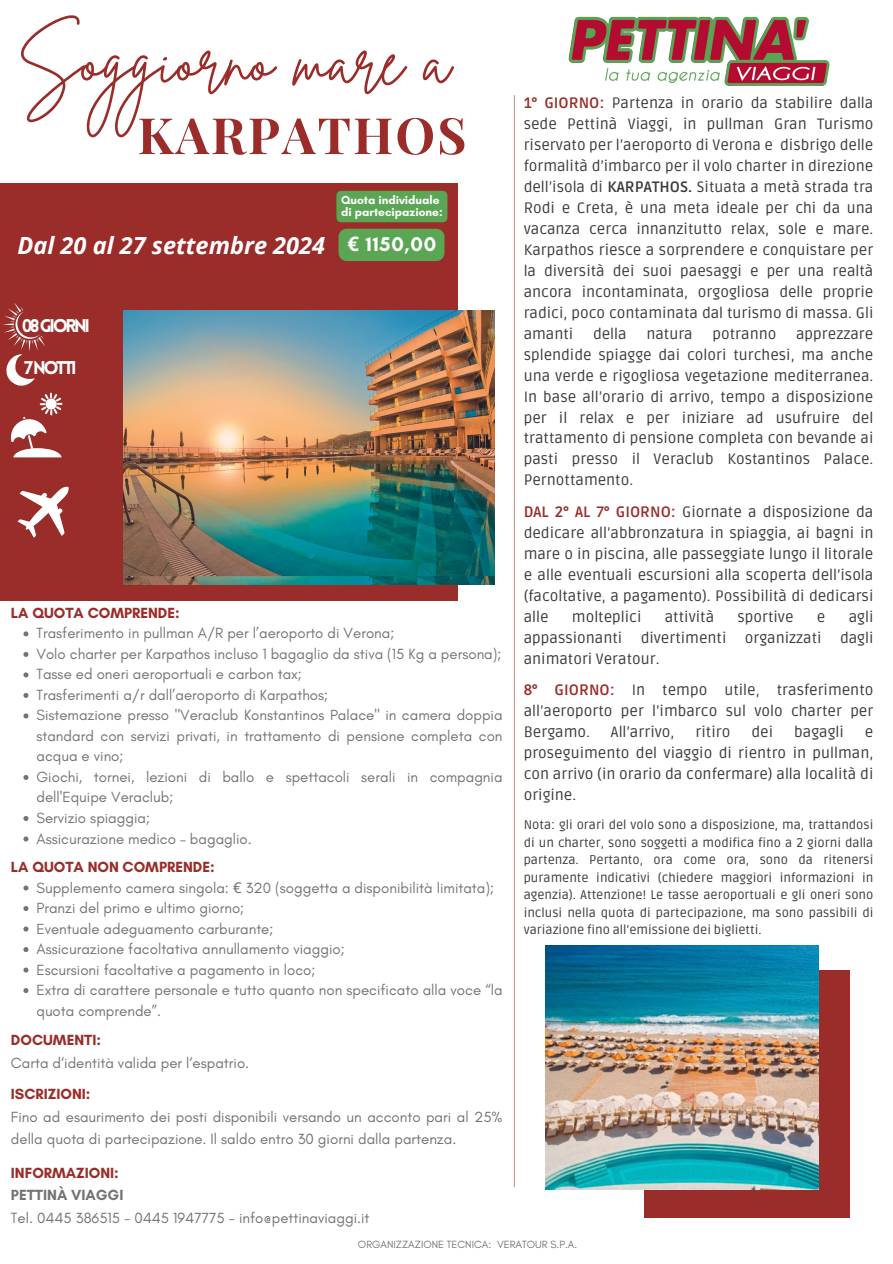
<style>
.page{position:relative;width:893px;height:1264px;background:#fff}
.page>*{position:absolute;margin:0;border:0;box-sizing:border-box;transform-origin:0 0}
.t1{font:68.55px "Brittany Signature";color:#9a2c29}
.t2{font:700 50.1px "Playfair Display";letter-spacing:.04em;color:#9a2c29}
.t3{font:italic 700 23.55px "Open Sans";color:#fff}
.t4{font:700 20.25px "Glacial Indifference";letter-spacing:.04em;color:#fff}
.t5{font:900 18px "Lovelo";letter-spacing:-.135em;color:#fff}
.t6{font:15px/20.9px "Ruda";color:#3c3b3a;text-align:justify}
.t7{font:15px/20.5px "Glacial Indifference";color:#737373}
.t8{font:700 15px "Glacial Indifference";color:#9a2c29}
.t9{font:700 15px "Glacial Indifference";color:#737373}
.t10{font:12.6px/17.5px "Ruda";color:#3c3b3a;text-align:justify}
.t11{font:700 12px "Glacial Indifference";color:#fff}
.t12{font:10.65px "Glacial Indifference";color:#737373}
.s1{font-family:"Noto Sans"}
.s2{font-weight:700;color:#9a2c29}
.s3{font-weight:700}
</style>
<div class="page">
<div style="left:0;top:183px;width:457px;height:417px;background:#9a2c29"></div>
<img style="left:123px;top:310px;width:371px;height:275px">
<div style="left:644px;top:970px;width:205px;height:247px;background:#9a2c29"></div>
<img style="left:545px;top:945px;width:273px;height:244px">
<hr style="left:514px;top:95px;width:1px;height:1092px;background:#9a2c29">
<svg style="left:18px;top:486px;width:50px;height:51px"></svg>
<svg style="left:11px;top:393px;width:51px;height:64px"></svg>
<img style="left:341px;top:16px;width:489px;height:213px">
<div style="left:336px;top:191px;width:111px;height:31px;background:#5aa654;border-radius:5px"></div>
<div style="left:338px;top:229px;width:106px;height:32px;background:#5aa654"></div>
<svg style="left:3px;top:303px;width:42px;height:83px"></svg>
<svg style="left:23px;top:631px;width:5px;height:5px"></svg>
<svg style="left:23px;top:652px;width:5px;height:5px"></svg>
<svg style="left:23px;top:672px;width:5px;height:5px"></svg>
<svg style="left:23px;top:693px;width:5px;height:5px"></svg>
<svg style="left:23px;top:713px;width:5px;height:5px"></svg>
<svg style="left:23px;top:775px;width:5px;height:5px"></svg>
<svg style="left:23px;top:816px;width:5px;height:5px"></svg>
<svg style="left:23px;top:836px;width:5px;height:5px"></svg>
<svg style="left:23px;top:885px;width:5px;height:5px"></svg>
<svg style="left:23px;top:906px;width:5px;height:5px"></svg>
<svg style="left:23px;top:926px;width:5px;height:5px"></svg>
<svg style="left:23px;top:947px;width:5px;height:5px"></svg>
<svg style="left:23px;top:967px;width:5px;height:5px"></svg>
<svg style="left:23px;top:988px;width:5px;height:5px"></svg>
<p class="t1" style="left:18px;top:16px;width:434px">Soggiorno mare a</p>
<h1 class="t2" style="left:138px;top:100px;width:330px">KARPATHOS</h1>
<p class="t11" style="left:341px;top:192px;width:100px">Quota individuale</p>
<p class="t11" style="left:341px;top:205px;width:103px">di partecipazione:</p>
<p class="t3" style="left:18px;top:228px;width:309px">Dal 20 al 27 settembre 2024</p>
<h2 class="t4" style="left:347px;top:232px;width:90px"><span class="s1">€</span> 1150,00</h2>
<h4 class="t5" style="left:22px;top:318px;width:70px">08GIORNI</h4>
<h3 class="t5" style="left:24px;top:360px;width:54px">7NOTTI</h3>
<p class="t8" style="left:11px;top:603px;width:170px">LA QUOTA COMPRENDE:</p>
<p class="t7" style="left:36px;top:623px;width:467px">Trasferimento in pullman A/R per l’aeroporto di Verona;<br>Volo charter per Karpathos incluso 1 bagaglio da stiva (15 Kg a persona); Tasse ed oneri aeroportuali e carbon tax;<br>Trasferimenti a/r dall’aeroporto di Karpathos;<br>Sistemazione presso "Veraclub Konstantinos Palace" in camera doppia standard con servizi privati, in trattamento di pensione completa con acqua e vino;<br>Giochi, tornei, lezioni di ballo e spettacoli serali in compagnia dell'Equipe Veraclub;<br>Servizio spiaggia;<br>Assicurazione medico – bagaglio.</p>
<p class="t7" style="left:36px;top:856px;width:467px;text-indent:-25px"><span class="s2">LA QUOTA NON COMPRENDE:<br></span>Supplemento camera singola: <span class="s1">€</span> 320 (soggetta a disponibilità limitata); Pranzi del primo e ultimo giorno;<br>Eventuale adeguamento carburante;<br>Assicurazione facoltativa annullamento viaggio;<br>Escursioni facoltative a pagamento in loco;<br>Extra di carattere personale e tutto quanto non specificato alla voce “la quota comprende”.</p>
<p class="t8" style="left:11px;top:1030px;width:92px">DOCUMENTI:</p>
<p class="t7" style="left:11px;top:1052px;width:240px">Carta d‘identità valida per l‘espatrio.</p>
<p class="t8" style="left:11px;top:1084px;width:81px">ISCRIZIONI:</p>
<p class="t7" style="left:11px;top:1105px;width:493px;line-height:22.5px">Fino ad esaurimento dei posti disponibili versando un acconto pari al 25% della quota di partecipazione. Il saldo entro 30 giorni dalla partenza.</p>
<p class="t8" style="left:11px;top:1163px;width:109px">INFORMAZIONI:</p>
<p class="t9" style="left:11px;top:1185px;width:114px">PETTINÀ VIAGGI</p>
<p class="t7" style="left:11px;top:1207px;width:360px">Tel. 0445 386515 - 0445 1947775 - info@pettinaviaggi.it</p>
<p class="t6" style="left:523px;top:93px;width:351px"><span class="s2">1° GIORNO:</span> Partenza in orario da stabilire dalla sede Pettinà Viaggi, in pullman Gran Turismo riservato per l’aeroporto di Verona e disbrigo delle formalità d’imbarco per il volo charter in direzione dell’isola di <span class="s3">KARPATHOS.</span> Situata a metà strada tra Rodi e Creta, è una meta ideale per chi da una vacanza cerca innanzitutto relax, sole e mare.<br>Karpathos riesce a sorprendere e conquistare per la diversità dei suoi paesaggi e per una realtà ancora incontaminata, orgogliosa delle proprie radici, poco contaminata dal turismo di massa. Gli amanti</p>
<p class="t6" style="left:593px;top:323px;width:35px">della</p>
<p class="t6" style="left:646px;top:323px;width:48px">natura</p>
<p class="t6" style="left:712px;top:323px;width:65px">potranno</p>
<p class="t6" style="left:523px;top:323px;width:351px;text-indent:272px">apprezzare splendide spiagge dai colori turchesi, ma anche una verde e rigogliosa vegetazione mediterranea.<br>In base all’orario di arrivo, tempo a disposizione per il relax e per iniziare ad usufruire del trattamento di pensione completa con bevande ai pasti presso il Veraclub Kostantinos Palace.<br>Pernottamento.</p>
<h6 class="t6" style="left:523px;top:502px;width:351px"><span class="s2">DAL 2° AL 7° GIORNO:</span> Giornate a disposizione da dedicare all’abbronzatura in spiaggia, ai bagni in mare o in piscina, alle passeggiate lungo il litorale e alle eventuali escursioni alla scoperta dell’isola (facoltative, a pagamento). Possibilità di dedicarsi alle</h6>
<h6 class="t6" style="left:572px;top:606px;width:71px">molteplici</h6>
<h6 class="t6" style="left:664px;top:606px;width:51px">attività</h6>
<h6 class="t6" style="left:737px;top:606px;width:58px">sportive</h6>
<h6 class="t6" style="left:816px;top:606px;width:10px">e</h6>
<h6 class="t6" style="left:523px;top:606px;width:351px;text-indent:325px">agli appassionanti divertimenti organizzati dagli animatori Veratour.</h6>
<h5 class="t6" style="left:523px;top:680px;width:351px"><span class="s2">8° GIORNO:</span> In tempo utile, trasferimento all’aeroporto per l’imbarco sul volo charter per Bergamo.</h5>
<h5 class="t6" style="left:611px;top:722px;width:65px">All’arrivo,</h5>
<h5 class="t6" style="left:695px;top:722px;width:36px">ritiro</h5>
<h5 class="t6" style="left:751px;top:722px;width:23px">dei</h5>
<h5 class="t6" style="left:794px;top:722px;width:51px">bagagli</h5>
<h5 class="t6" style="left:523px;top:722px;width:351px;text-indent:341px">e proseguimento del viaggio di rientro in pullman, con arrivo (in orario da confermare) alla località di origine.</h5>
<p class="t10" style="left:523px;top:816px;width:351px">Nota: gli orari del volo sono a disposizione, ma, trattandosi di un charter, sono soggetti a modifica fino a 2 giorni dalla partenza. Pertanto, ora come ora, sono da ritenersi puramente indicativi (chiedere maggiori informazioni in agenzia). Attenzione! Le tasse aeroportuali e gli oneri sono inclusi nella quota di partecipazione, ma sono passibili di variazione fino all’emissione dei biglietti.</p>
<p class="t12" style="left:358px;top:1237px;width:221px">ORGANIZZAZIONE TECNICA: VERATOUR S.P.A.</p>
</div>
